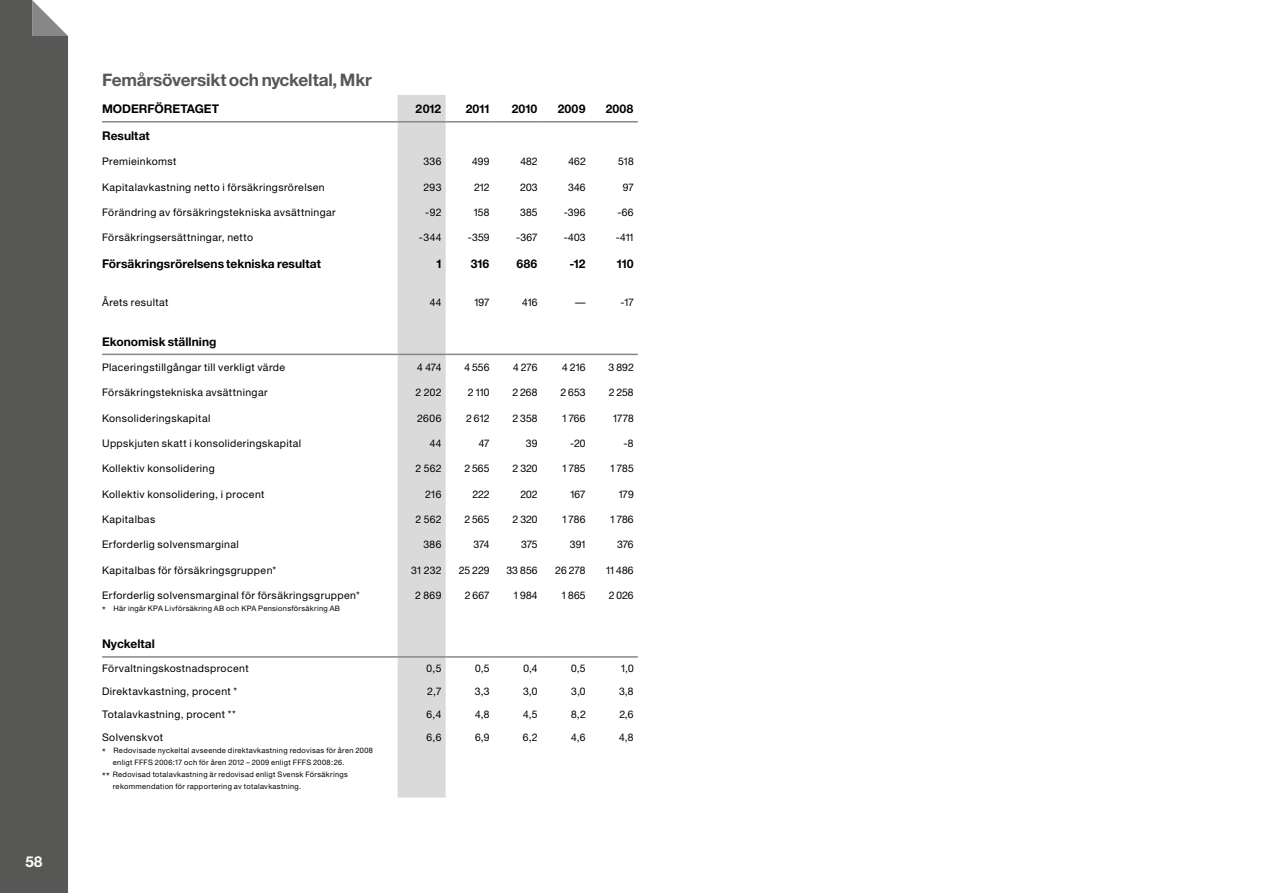
<style>
.page{position:relative;width:1263px;height:893px;background:#fff}
.page>*{position:absolute;margin:0;border:0;box-sizing:border-box;transform-origin:0 0}
.t1{font:700 17.25px "Helvetica Folksam";letter-spacing:-.015em;color:#575756}
.t2{font:700 15px "Helvetica Folksam";color:#fff}
.t3{font:700 12px "Helvetica Folksam";letter-spacing:.005em;color:#000}
.t4{font:10.5px "Helvetica Folksam";letter-spacing:.035em;color:#000}
.t5{font:7.5px "Helvetica Folksam";letter-spacing:.04em;color:#000}
.s1{font-size:10.5px}
</style>
<div class="page">
<div style="left:398px;top:95px;width:48px;height:703px;background:#dadada"></div>
<hr style="left:102px;top:121px;width:296px;height:2px;background:#878787">
<hr style="left:398px;top:121px;width:48px;height:2px;background:#878787">
<hr style="left:446px;top:121px;width:48px;height:2px;background:#878787">
<hr style="left:494px;top:121px;width:48px;height:2px;background:#878787">
<hr style="left:542px;top:121px;width:48px;height:2px;background:#878787">
<hr style="left:590px;top:121px;width:48px;height:2px;background:#878787">
<hr style="left:102px;top:354px;width:296px;height:1px;background:#878787">
<hr style="left:398px;top:354px;width:48px;height:1px;background:#878787">
<hr style="left:446px;top:354px;width:48px;height:1px;background:#878787">
<hr style="left:494px;top:354px;width:48px;height:1px;background:#878787">
<hr style="left:542px;top:354px;width:48px;height:1px;background:#878787">
<hr style="left:590px;top:354px;width:48px;height:1px;background:#878787">
<hr style="left:102px;top:656px;width:296px;height:2px;background:#878787">
<hr style="left:398px;top:656px;width:48px;height:2px;background:#878787">
<hr style="left:446px;top:656px;width:48px;height:2px;background:#878787">
<hr style="left:494px;top:656px;width:48px;height:2px;background:#878787">
<hr style="left:542px;top:656px;width:48px;height:2px;background:#878787">
<hr style="left:590px;top:656px;width:48px;height:2px;background:#878787">
<div style="left:0;top:0;width:68px;height:893px;background:#575756"></div>
<svg style="left:32px;top:0;width:36px;height:36px"></svg>
<h2 class="t2" style="left:25px;top:852px;width:19px">58</h2>
<h1 class="t1" style="left:102px;top:69px;width:271px">Femårsöversikt och nyckeltal, Mkr</h1>
<p class="t3" style="left:102px;top:101px;width:118px">MODERFÖRETAGET</p>
<p class="t3" style="left:416px;top:101px;width:27px">2012</p>
<p class="t3" style="left:466px;top:101px;width:25px">2011</p>
<p class="t3" style="left:512px;top:101px;width:27px">2010</p>
<p class="t3" style="left:558px;top:101px;width:29px">2009</p>
<p class="t3" style="left:606px;top:101px;width:29px">2008</p>
<p class="t3" style="left:102px;top:128px;width:49px">Resultat</p>
<p class="t4" style="left:102px;top:155px;width:76px">Premieinkomst</p>
<p class="t4" style="left:423px;top:155px;width:20px">336</p>
<p class="t4" style="left:472px;top:155px;width:19px">499</p>
<p class="t4" style="left:520px;top:155px;width:19px">482</p>
<p class="t4" style="left:568px;top:155px;width:19px">462</p>
<p class="t4" style="left:618px;top:155px;width:17px">518</p>
<p class="t4" style="left:102px;top:181px;width:224px">Kapitalavkastning netto i försäkringsrörelsen</p>
<p class="t4" style="left:423px;top:181px;width:19px">293</p>
<p class="t4" style="left:474px;top:181px;width:17px">212</p>
<p class="t4" style="left:520px;top:181px;width:19px">203</p>
<p class="t4" style="left:568px;top:181px;width:19px">346</p>
<p class="t4" style="left:623px;top:181px;width:12px">97</p>
<p class="t4" style="left:102px;top:206px;width:235px">Förändring av försäkringstekniska avsättningar</p>
<p class="t4" style="left:425px;top:206px;width:18px">-92</p>
<p class="t4" style="left:474px;top:206px;width:17px">158</p>
<p class="t4" style="left:520px;top:206px;width:19px">385</p>
<p class="t4" style="left:564px;top:206px;width:23px">-396</p>
<p class="t4" style="left:617px;top:206px;width:18px">-66</p>
<p class="t4" style="left:102px;top:231px;width:152px">Försäkringsersättningar, netto</p>
<p class="t4" style="left:419px;top:231px;width:24px">-344</p>
<p class="t4" style="left:468px;top:231px;width:23px">-359</p>
<p class="t4" style="left:516px;top:231px;width:23px">-367</p>
<p class="t4" style="left:564px;top:231px;width:23px">-403</p>
<p class="t4" style="left:616px;top:231px;width:19px">-411</p>
<p class="t3" style="left:102px;top:256px;width:220px">Försäkringsrörelsens tekniska resultat</p>
<p class="t3" style="left:436px;top:256px;width:7px">1</p>
<p class="t3" style="left:471px;top:256px;width:20px">316</p>
<p class="t3" style="left:516px;top:256px;width:22px">686</p>
<p class="t3" style="left:569px;top:256px;width:18px">-12</p>
<p class="t3" style="left:617px;top:256px;width:18px">110</p>
<p class="t4" style="left:102px;top:296px;width:68px">Årets resultat</p>
<p class="t4" style="left:430px;top:296px;width:13px">44</p>
<p class="t4" style="left:474px;top:296px;width:17px">197</p>
<p class="t4" style="left:522px;top:296px;width:17px">416</p>
<p class="t4" style="left:575px;top:296px;width:12px">—</p>
<p class="t4" style="left:621px;top:296px;width:14px">-17</p>
<p class="t3" style="left:102px;top:334px;width:116px">Ekonomisk ställning</p>
<p class="t4" style="left:102px;top:361px;width:185px">Placeringstillgångar till verkligt värde</p>
<p class="t4" style="left:417px;top:361px;width:26px">4 474</p>
<p class="t4" style="left:464px;top:361px;width:27px">4 556</p>
<p class="t4" style="left:513px;top:361px;width:26px">4 276</p>
<p class="t4" style="left:562px;top:361px;width:25px">4 216</p>
<p class="t4" style="left:608px;top:361px;width:27px">3 892</p>
<p class="t4" style="left:102px;top:386px;width:167px">Försäkringstekniska avsättningar</p>
<p class="t4" style="left:415px;top:386px;width:27px">2 202</p>
<p class="t4" style="left:468px;top:386px;width:23px">2 110</p>
<p class="t4" style="left:512px;top:386px;width:27px">2 268</p>
<p class="t4" style="left:560px;top:386px;width:27px">2 653</p>
<p class="t4" style="left:609px;top:386px;width:26px">2 258</p>
<p class="t4" style="left:102px;top:412px;width:110px">Konsolideringskapital</p>
<p class="t4" style="left:417px;top:412px;width:26px">2606</p>
<p class="t4" style="left:466px;top:412px;width:25px">2 612</p>
<p class="t4" style="left:512px;top:412px;width:27px">2 358</p>
<p class="t4" style="left:562px;top:412px;width:25px">1 766</p>
<p class="t4" style="left:613px;top:412px;width:22px">1778</p>
<p class="t4" style="left:102px;top:437px;width:201px">Uppskjuten skatt i konsolideringskapital</p>
<p class="t4" style="left:430px;top:437px;width:13px">44</p>
<p class="t4" style="left:479px;top:437px;width:12px">47</p>
<p class="t4" style="left:526px;top:437px;width:13px">39</p>
<p class="t4" style="left:570px;top:437px;width:17px">-20</p>
<p class="t4" style="left:623px;top:437px;width:12px">-8</p>
<p class="t4" style="left:102px;top:462px;width:114px">Kollektiv konsolidering</p>
<p class="t4" style="left:415px;top:462px;width:28px">2 562</p>
<p class="t4" style="left:464px;top:462px;width:27px">2 565</p>
<p class="t4" style="left:513px;top:462px;width:26px">2 320</p>
<p class="t4" style="left:563px;top:462px;width:24px">1 785</p>
<p class="t4" style="left:611px;top:462px;width:24px">1 785</p>
<p class="t4" style="left:102px;top:488px;width:164px">Kollektiv konsolidering, i procent</p>
<p class="t4" style="left:425px;top:488px;width:18px">216</p>
<p class="t4" style="left:472px;top:488px;width:19px">222</p>
<p class="t4" style="left:520px;top:488px;width:19px">202</p>
<p class="t4" style="left:570px;top:488px;width:17px">167</p>
<p class="t4" style="left:619px;top:488px;width:16px">179</p>
<p class="t4" style="left:102px;top:513px;width:55px">Kapitalbas</p>
<p class="t4" style="left:415px;top:513px;width:28px">2 562</p>
<p class="t4" style="left:464px;top:513px;width:27px">2 565</p>
<p class="t4" style="left:513px;top:513px;width:26px">2 320</p>
<p class="t4" style="left:562px;top:513px;width:25px">1 786</p>
<p class="t4" style="left:610px;top:513px;width:25px">1 786</p>
<p class="t4" style="left:102px;top:538px;width:138px">Erforderlig solvensmarginal</p>
<p class="t4" style="left:423px;top:538px;width:20px">386</p>
<p class="t4" style="left:474px;top:538px;width:17px">374</p>
<p class="t4" style="left:521px;top:538px;width:18px">375</p>
<p class="t4" style="left:570px;top:538px;width:17px">391</p>
<p class="t4" style="left:617px;top:538px;width:18px">376</p>
<p class="t4" style="left:102px;top:564px;width:176px">Kapitalbas för försäkringsgruppen*</p>
<p class="t4" style="left:411px;top:564px;width:32px">31 232</p>
<p class="t4" style="left:459px;top:564px;width:32px">25 229</p>
<p class="t4" style="left:506px;top:564px;width:33px">33 856</p>
<p class="t4" style="left:555px;top:564px;width:32px">26 278</p>
<p class="t4" style="left:606px;top:564px;width:29px">11 486</p>
<p class="t4" style="left:102px;top:589px;width:259px">Erforderlig solvensmarginal för försäkringsgruppen*</p>
<p class="t5" style="left:102px;top:604px;width:240px"><span class="s1">*</span> Här ingår KPA Livförsäkring AB och KPA Pensionsförsäkring AB</p>
<p class="t4" style="left:415px;top:589px;width:28px">2 869</p>
<p class="t4" style="left:465px;top:589px;width:26px">2 667</p>
<p class="t4" style="left:514px;top:589px;width:25px">1 984</p>
<p class="t4" style="left:562px;top:589px;width:25px">1 865</p>
<p class="t4" style="left:609px;top:589px;width:26px">2 026</p>
<p class="t3" style="left:102px;top:636px;width:54px">Nyckeltal</p>
<p class="t4" style="left:102px;top:662px;width:148px">Förvaltningskostnadsprocent</p>
<p class="t4" style="left:426px;top:662px;width:16px">0,5</p>
<p class="t4" style="left:475px;top:662px;width:16px">0,5</p>
<p class="t4" style="left:523px;top:662px;width:16px">0,4</p>
<p class="t4" style="left:571px;top:662px;width:16px">0,5</p>
<p class="t4" style="left:621px;top:662px;width:14px">1,0</p>
<p class="t4" style="left:102px;top:685px;width:137px">Direktavkastning, procent *</p>
<p class="t4" style="left:427px;top:685px;width:16px">2,7</p>
<p class="t4" style="left:475px;top:685px;width:16px">3,3</p>
<p class="t4" style="left:523px;top:685px;width:16px">3,0</p>
<p class="t4" style="left:571px;top:685px;width:16px">3,0</p>
<p class="t4" style="left:619px;top:685px;width:16px">3,8</p>
<p class="t4" style="left:102px;top:708px;width:135px">Totalavkastning, procent **</p>
<p class="t4" style="left:427px;top:708px;width:16px">6,4</p>
<p class="t4" style="left:475px;top:708px;width:16px">4,8</p>
<p class="t4" style="left:523px;top:708px;width:16px">4,5</p>
<p class="t4" style="left:571px;top:708px;width:16px">8,2</p>
<p class="t4" style="left:619px;top:708px;width:16px">2,6</p>
<p class="t4" style="left:102px;top:731px;width:63px">Solvenskvot</p>
<p class="t5" style="left:102px;top:746px;width:272px"><span class="s1">*</span> Redovisade nyckeltal avseende direktavkastning redovisas för åren 2008</p>
<p class="t5" style="left:113px;top:758px;width:233px">enligt FFFS 2006:17 och för åren 2012 – 2009 enligt FFFS 2008:26.</p>
<p class="t5" style="left:102px;top:770px;width:247px"><span class="s1">**</span> Redovisad totalavkastning är redovisad enligt Svensk Försäkrings</p>
<p class="t5" style="left:113px;top:782px;width:190px">rekommendation för rapportering av totalavkastning.</p>
<p class="t4" style="left:426px;top:731px;width:16px">6,6</p>
<p class="t4" style="left:475px;top:731px;width:16px">6,9</p>
<p class="t4" style="left:523px;top:731px;width:16px">6,2</p>
<p class="t4" style="left:571px;top:731px;width:16px">4,6</p>
<p class="t4" style="left:619px;top:731px;width:16px">4,8</p>
</div>
